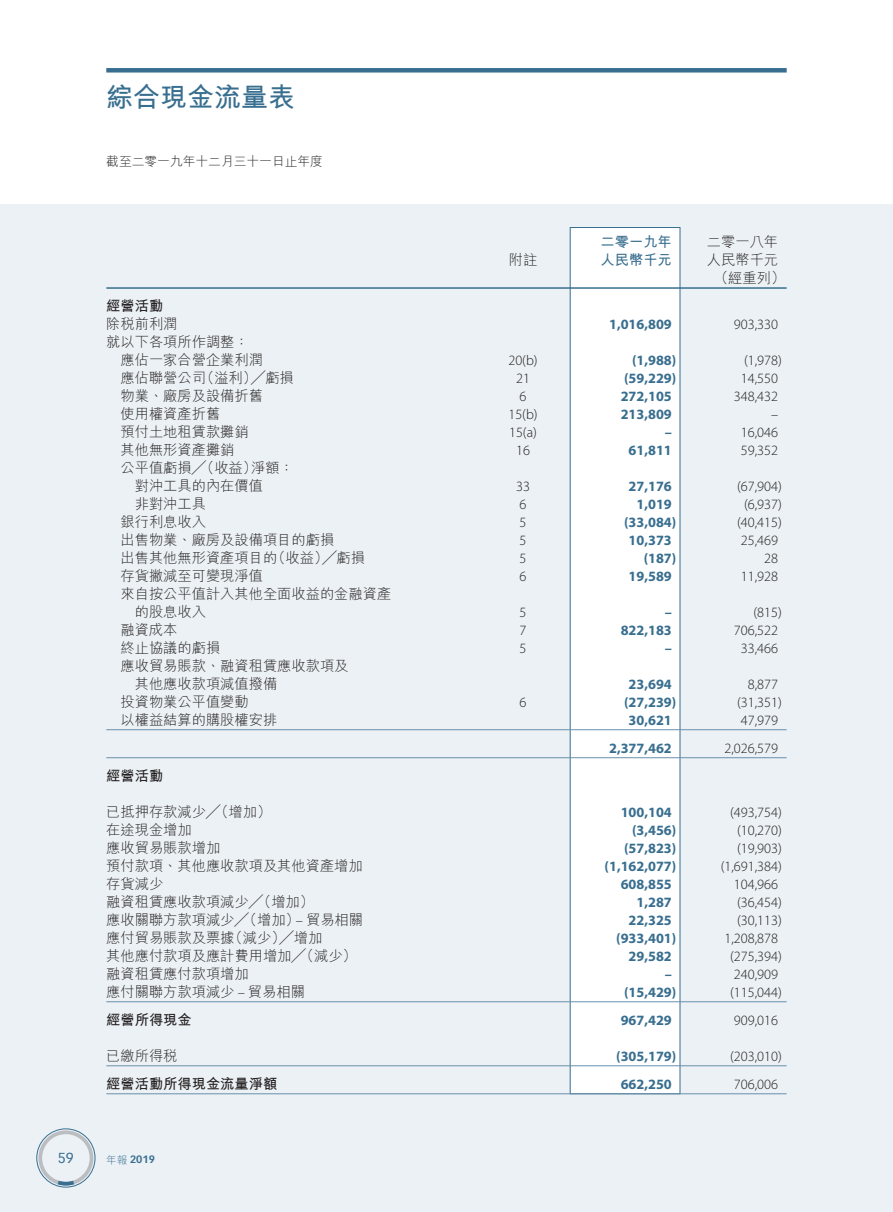
<style>
.page{position:relative;width:893px;height:1212px;background:#fff}
.page>*{position:absolute;margin:0;border:0;box-sizing:border-box;transform-origin:0 0}
.t1{font:700 27px "M Hei HK";color:#386e8f}
.t2{font:300 14.25px/18px "M Hei HK";color:#231f20}
.t3{font:300 14.25px "Myriad Pro";color:#231f20}
.t4{font:700 14.25px "Myriad Pro";color:#386e8f}
.t5{font:700 14.25px "M Hei HK";color:#231f20}
.t6{font:700 14.25px "M Hei HK";color:#386e8f}
.t7{font:14.25px "Vectora LT Std";color:#386e8f}
.t8{font:300 12.75px "M Hei HK";color:#231f20}
.t9{font:700 10.5px "Vectora LT Std";color:#386e8f}
.s1{font-family:"Myriad Pro"}
.s2{font-family:"M Hei HK";font-weight:300}
</style>
<div class="page">
<div style="left:0;top:204px;width:892px;height:1008px;background:#ebf1f5"></div>
<div style="left:106px;top:68px;width:681px;height:5px;background:#386e8f"></div>
<svg style="left:38px;top:1130px;width:55px;height:55px"></svg>
<div style="left:37px;top:1128px;width:58px;height:59px;border:1px solid #386e8f;border-radius:50%"></div>
<div style="left:570px;top:227px;width:110px;height:867px;background:#fff;border:1px solid #386e8f"></div>
<hr style="left:106px;top:287px;width:681px;height:2px;background:#386e8f">
<hr style="left:106px;top:729px;width:681px;height:1px;background:#6a90ac">
<hr style="left:106px;top:757px;width:681px;height:1px;background:#6a90ac">
<hr style="left:106px;top:1001px;width:681px;height:1px;background:#6a90ac">
<hr style="left:106px;top:1065px;width:681px;height:1px;background:#6a90ac">
<hr style="left:106px;top:1093px;width:681px;height:1px;background:#6a90ac">
<h1 class="t1" style="left:106px;top:77px;width:190px">綜合現金流量表</h1>
<p class="t8" style="left:106px;top:155px;width:218px">截至二零一九年十二月三十一日止年度</p>
<p class="t7" style="left:58px;top:1149px;width:17px">59</p>
<p class="t5" style="left:106px;top:295px;width:58px">經營活動</p>
<p class="t2" style="left:106px;top:314px;width:144px">除稅前利潤<br>就以下各項所作調整：</p>
<p class="t2" style="left:121px;top:350px;width:144px">應佔一家合營企業利潤</p>
<p class="t2" style="left:200px;top:368px;width:95px">（溢利）╱虧損</p>
<p class="t2" style="left:121px;top:368px;width:87px">應佔聯營公司</p>
<p class="t2" style="left:121px;top:386px;width:144px">物業、廠房及設備折舊</p>
<p class="t2" style="left:121px;top:404px;width:101px">使用權資產折舊</p>
<p class="t2" style="left:121px;top:422px;width:130px">預付土地租賃款攤銷</p>
<p class="t2" style="left:121px;top:440px;width:115px">其他無形資產攤銷</p>
<p class="t2" style="left:121px;top:458px;width:138px">公平值虧損╱（收益）</p>
<p class="t2" style="left:251px;top:458px;width:44px">淨額：</p>
<p class="t2" style="left:135px;top:476px;width:130px">對沖工具的內在價值</p>
<p class="t2" style="left:135px;top:494px;width:73px">非對沖工具</p>
<p class="t2" style="left:121px;top:512px;width:87px">銀行利息收入</p>
<p class="t2" style="left:121px;top:530px;width:215px">出售物業、廠房及設備項目的虧損</p>
<p class="t2" style="left:271px;top:548px;width:95px">（收益）╱虧損</p>
<p class="t2" style="left:121px;top:548px;width:158px">出售其他無形資產項目的</p>
<p class="t2" style="left:121px;top:566px;width:272px">存貨撇減至可變現淨值<br>來自按公平值計入其他全面收益的金融資產</p>
<p class="t2" style="left:135px;top:602px;width:73px">的股息收入</p>
<p class="t2" style="left:121px;top:620px;width:58px">融資成本</p>
<p class="t2" style="left:121px;top:638px;width:230px">終止協議的虧損<br>應收貿易賬款、融資租賃應收款項及</p>
<p class="t2" style="left:135px;top:674px;width:144px">其他應收款項減值撥備</p>
<p class="t2" style="left:121px;top:692px;width:130px">投資物業公平值變動</p>
<p class="t2" style="left:121px;top:710px;width:158px">以權益結算的購股權安排</p>
<p class="t5" style="left:106px;top:765px;width:58px">經營活動</p>
<p class="t2" style="left:106px;top:802px;width:167px">已抵押存款減少╱（增加(</p>
<p class="t2" style="left:106px;top:820px;width:87px">在途現金增加</p>
<p class="t2" style="left:106px;top:838px;width:115px">應收貿易賬款增加</p>
<p class="t2" style="left:106px;top:856px;width:258px">預付款項、其他應收款項及其他資產增加</p>
<p class="t2" style="left:106px;top:874px;width:58px">存貨減少</p>
<p class="t2" style="left:106px;top:892px;width:209px">融資租賃應收款項減少╱（增加(</p>
<p class="t2" style="left:106px;top:910px;width:258px">應收關聯方款項減少╱（增加）<span class="s1">–</span> 貿易相關</p>
<p class="t2" style="left:229px;top:928px;width:95px">（減少）╱增加</p>
<p class="t2" style="left:106px;top:928px;width:130px">應付貿易賬款及票據</p>
<p class="t2" style="left:106px;top:946px;width:252px">其他應付款項及應計費用增加╱（減少(</p>
<p class="t2" style="left:106px;top:964px;width:144px">融資租賃應付款項增加</p>
<p class="t2" style="left:106px;top:982px;width:200px">應付關聯方款項減少 <span class="s1">–</span> 貿易相關</p>
<p class="t5" style="left:106px;top:1009px;width:87px">經營所得現金</p>
<p class="t2" style="left:106px;top:1046px;width:73px">已繳所得稅</p>
<p class="t5" style="left:106px;top:1073px;width:172px">經營活動所得現金流量淨額</p>
<p class="t9" style="left:106px;top:1153px;width:50px"><span class="s2">年報</span> 2019</p>
<p class="t6" style="left:601px;top:231px;width:73px">二零一九年</p>
<p class="t2" style="left:707px;top:232px;width:73px">二零一八年</p>
<p class="t2" style="left:509px;top:250px;width:30px">附註</p>
<p class="t6" style="left:601px;top:249px;width:73px">人民幣千元</p>
<p class="t2" style="left:707px;top:250px;width:73px">人民幣千元</p>
<p class="t2" style="left:714px;top:268px;width:73px">（經重列(</p>
<p class="t4" style="left:609px;top:314px;width:64px">1,016,809</p>
<p class="t3" style="left:734px;top:315px;width:46px">903,330</p>
<p class="t3" style="left:508px;top:351px;width:31px">2 0 (b(</p>
<p class="t4" style="left:632px;top:350px;width:46px">)1,988(</p>
<p class="t3" style="left:744px;top:351px;width:39px">)1,978(</p>
<p class="t3" style="left:516px;top:369px;width:15px">21</p>
<p class="t4" style="left:624px;top:368px;width:54px">)59,229(</p>
<p class="t3" style="left:741px;top:369px;width:39px">14,550</p>
<p class="t3" style="left:520px;top:387px;width:8px">6</p>
<p class="t4" style="left:621px;top:386px;width:53px">272,105</p>
<p class="t3" style="left:734px;top:387px;width:46px">348,432</p>
<p class="t3" style="left:508px;top:405px;width:31px">1 5 (b(</p>
<p class="t4" style="left:621px;top:404px;width:53px">213,809</p>
<p class="t3" style="left:771px;top:405px;width:9px">–</p>
<p class="t3" style="left:509px;top:423px;width:29px">1 5 (a(</p>
<p class="t4" style="left:665px;top:422px;width:9px">–</p>
<p class="t3" style="left:741px;top:423px;width:39px">16,046</p>
<p class="t3" style="left:516px;top:441px;width:15px">16</p>
<p class="t4" style="left:629px;top:440px;width:45px">61,811</p>
<p class="t3" style="left:741px;top:441px;width:39px">59,352</p>
<p class="t3" style="left:516px;top:477px;width:15px">33</p>
<p class="t4" style="left:629px;top:476px;width:45px">27,176</p>
<p class="t3" style="left:737px;top:477px;width:46px">)67,904(</p>
<p class="t3" style="left:520px;top:495px;width:8px">6</p>
<p class="t4" style="left:636px;top:494px;width:37px">1,019</p>
<p class="t3" style="left:744px;top:495px;width:39px">)6,937(</p>
<p class="t3" style="left:520px;top:513px;width:8px">5</p>
<p class="t4" style="left:624px;top:512px;width:54px">)33,084(</p>
<p class="t3" style="left:737px;top:513px;width:46px">)40,415(</p>
<p class="t3" style="left:520px;top:531px;width:8px">5</p>
<p class="t4" style="left:629px;top:530px;width:45px">10,373</p>
<p class="t3" style="left:741px;top:531px;width:39px">25,469</p>
<p class="t3" style="left:520px;top:549px;width:8px">5</p>
<p class="t4" style="left:644px;top:548px;width:34px">)187(</p>
<p class="t3" style="left:764px;top:549px;width:15px">28</p>
<p class="t3" style="left:520px;top:567px;width:8px">6</p>
<p class="t4" style="left:629px;top:566px;width:45px">19,589</p>
<p class="t3" style="left:741px;top:567px;width:39px">11,928</p>
<p class="t3" style="left:520px;top:603px;width:8px">5</p>
<p class="t4" style="left:665px;top:602px;width:9px">–</p>
<p class="t3" style="left:753px;top:603px;width:30px">)815(</p>
<p class="t3" style="left:520px;top:621px;width:8px">7</p>
<p class="t4" style="left:621px;top:620px;width:53px">822,183</p>
<p class="t3" style="left:734px;top:621px;width:46px">706,522</p>
<p class="t3" style="left:520px;top:639px;width:8px">5</p>
<p class="t4" style="left:665px;top:638px;width:9px">–</p>
<p class="t3" style="left:741px;top:639px;width:39px">33,466</p>
<p class="t4" style="left:629px;top:674px;width:45px">23,694</p>
<p class="t3" style="left:748px;top:675px;width:32px">8,877</p>
<p class="t3" style="left:520px;top:693px;width:8px">6</p>
<p class="t4" style="left:624px;top:692px;width:54px">)27,239(</p>
<p class="t3" style="left:737px;top:693px;width:46px">)31,351(</p>
<p class="t4" style="left:629px;top:710px;width:45px">30,621</p>
<p class="t3" style="left:741px;top:711px;width:39px">47,979</p>
<p class="t4" style="left:609px;top:738px;width:64px">2,377,462</p>
<p class="t3" style="left:724px;top:739px;width:55px">2,026,579</p>
<p class="t4" style="left:621px;top:802px;width:53px">100,104</p>
<p class="t3" style="left:730px;top:803px;width:53px">)493,754(</p>
<p class="t4" style="left:632px;top:821px;width:46px">)3,456(</p>
<p class="t3" style="left:737px;top:821px;width:46px">)10,270(</p>
<p class="t4" style="left:624px;top:838px;width:54px">)57,823(</p>
<p class="t3" style="left:737px;top:839px;width:46px">)19,903(</p>
<p class="t4" style="left:605px;top:856px;width:73px">)1,162,077(</p>
<p class="t3" style="left:721px;top:857px;width:63px">)1,691,384(</p>
<p class="t4" style="left:621px;top:874px;width:53px">608,855</p>
<p class="t3" style="left:734px;top:875px;width:46px">104,966</p>
<p class="t4" style="left:636px;top:892px;width:37px">1,287</p>
<p class="t3" style="left:737px;top:893px;width:46px">)36,454(</p>
<p class="t4" style="left:629px;top:910px;width:45px">22,325</p>
<p class="t3" style="left:737px;top:911px;width:46px">)30,113(</p>
<p class="t4" style="left:616px;top:928px;width:62px">)933,401(</p>
<p class="t3" style="left:724px;top:929px;width:55px">1,208,878</p>
<p class="t4" style="left:629px;top:946px;width:45px">29,582</p>
<p class="t3" style="left:730px;top:947px;width:53px">)275,394(</p>
<p class="t4" style="left:665px;top:964px;width:9px">–</p>
<p class="t3" style="left:734px;top:965px;width:46px">240,909</p>
<p class="t4" style="left:624px;top:982px;width:54px">)15,429(</p>
<p class="t3" style="left:730px;top:983px;width:53px">)115,044(</p>
<p class="t4" style="left:621px;top:1010px;width:53px">967,429</p>
<p class="t3" style="left:734px;top:1011px;width:46px">909,016</p>
<p class="t4" style="left:616px;top:1046px;width:62px">)305,179(</p>
<p class="t3" style="left:730px;top:1047px;width:53px">)203,010(</p>
<p class="t4" style="left:621px;top:1074px;width:53px">662,250</p>
<p class="t3" style="left:734px;top:1075px;width:46px">706,006</p>
</div>
